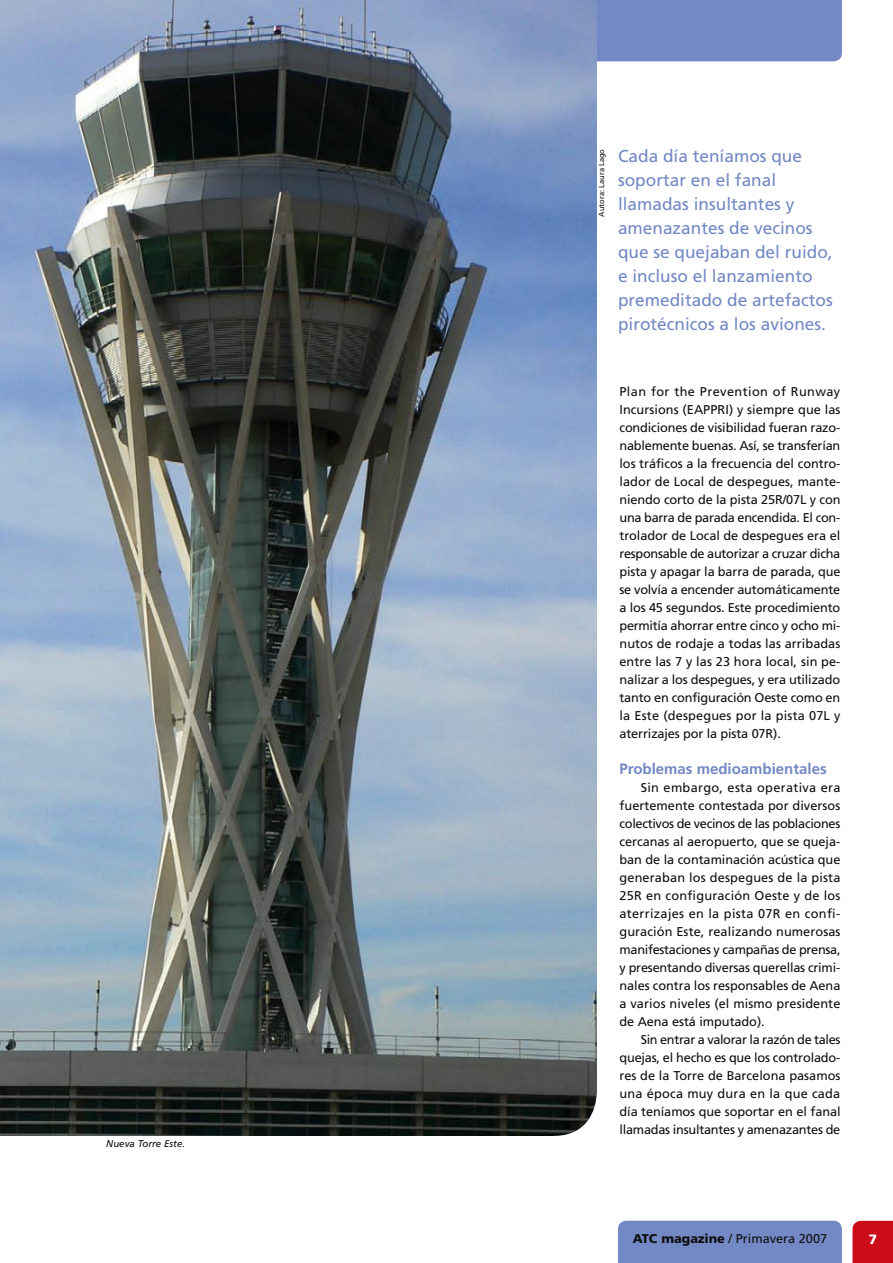
<style>
.page{position:relative;width:893px;height:1263px;background:#fff}
.page>*{position:absolute;margin:0;border:0;box-sizing:border-box;transform-origin:0 0}
.t1{font:17.25px/24px "Frutiger";color:#7389c5}
.t2{font:700 15px "Frutiger";color:#7389c5}
.t3{font:900 13.5px "Frutiger";color:#fff}
.t4{font:12.75px/18px "Frutiger";letter-spacing:-.005em;color:#101012;text-align:justify}
.t5{font:italic 9.75px "Frutiger";color:#101012}
.t6{font:7.5px "Frutiger";color:#0f0f0c}
.s1{font-weight:900}
</style>
<div class="page">
<div style="left:597px;top:0;width:245px;height:61px;background:#7389c5"></div>
<img style="left:0;top:0;width:597px;height:1135px">
<svg style="left:554px;top:1093px;width:288px;height:170px"></svg>
<div style="left:852px;top:1221px;width:41px;height:42px;background:#cb0b18"></div>
<p class="t5" style="left:106px;top:1138px;width:80px">Nueva Torre Este.</p>
<p class="t6" style="left:597px;top:217px;width:69px;rotate:-90deg">Autora: Laura Lago</p>
<h1 class="t1" style="left:618px;top:144px;width:216px">Cada día teníamos que soportar en el fanal llamadas insultantes y amenazantes de vecinos que se quejaban del ruido, e incluso el lanzamiento premeditado de artefactos pirotécnicos a los aviones.</h1>
<p class="t4" style="left:619px;top:382px;width:223px">Plan for the Prevention of Runway Incursions (EAPPRI) y siempre que las condiciones de visibilidad fueran razo&shy;nablemente buenas. Así, se transferían los tráficos a la frecuencia del contro&shy;lador de Local de despegues, mante&shy;niendo corto de la pista 25R/07L y con una barra de parada encendida. El con&shy;trolador de Local de despegues era el responsable de autorizar a cruzar dicha pista y apagar la barra de parada, que se volvía a encender automáticamente a los 45 segundos. Este procedimiento permitía ahorrar entre cinco y ocho mi&shy;nutos de rodaje a todas las arribadas entre las 7 y las 23 hora local, sin pe&shy;nalizar a los despegues, y era utilizado tanto en configuración Oeste como en la Este (despegues por la pista 07L y aterrizajes por la pista 07R).</p>
<p class="t2" style="left:619px;top:760px;width:209px">Problemas medioambientales</p>
<p class="t4" style="left:619px;top:778px;width:223px;text-indent:21px">Sin embargo, esta operativa era fuertemente contestada por diversos colectivos de vecinos de las poblaciones cercanas al aeropuerto, que se queja&shy;ban de la contaminación acústica que generaban los despegues de la pista 25R en configuración Oeste y de los aterrizajes en la pista 07R en confi&shy;guración Este, realizando numerosas manifestaciones y campañas de prensa, y presentando diversas querellas crimi&shy;nales contra los responsables de Aena a varios niveles (el mismo presidente de Aena está imputado).</p>
<p class="t4" style="left:619px;top:1030px;width:223px;text-indent:21px">Sin entrar a valorar la razón de tales quejas, el hecho es que los controlado&shy;res de la Torre de Barcelona pasamos una época muy dura en la que cada día teníamos que soportar en el fanal llamadas insultantes y amenazantes de</p>
<p class="t4" style="left:633px;top:1230px;width:196px"><span class="s1">ATC magazine</span> / Primavera 2007</p>
<p class="t3" style="left:869px;top:1231px;width:10px">7</p>
</div>
